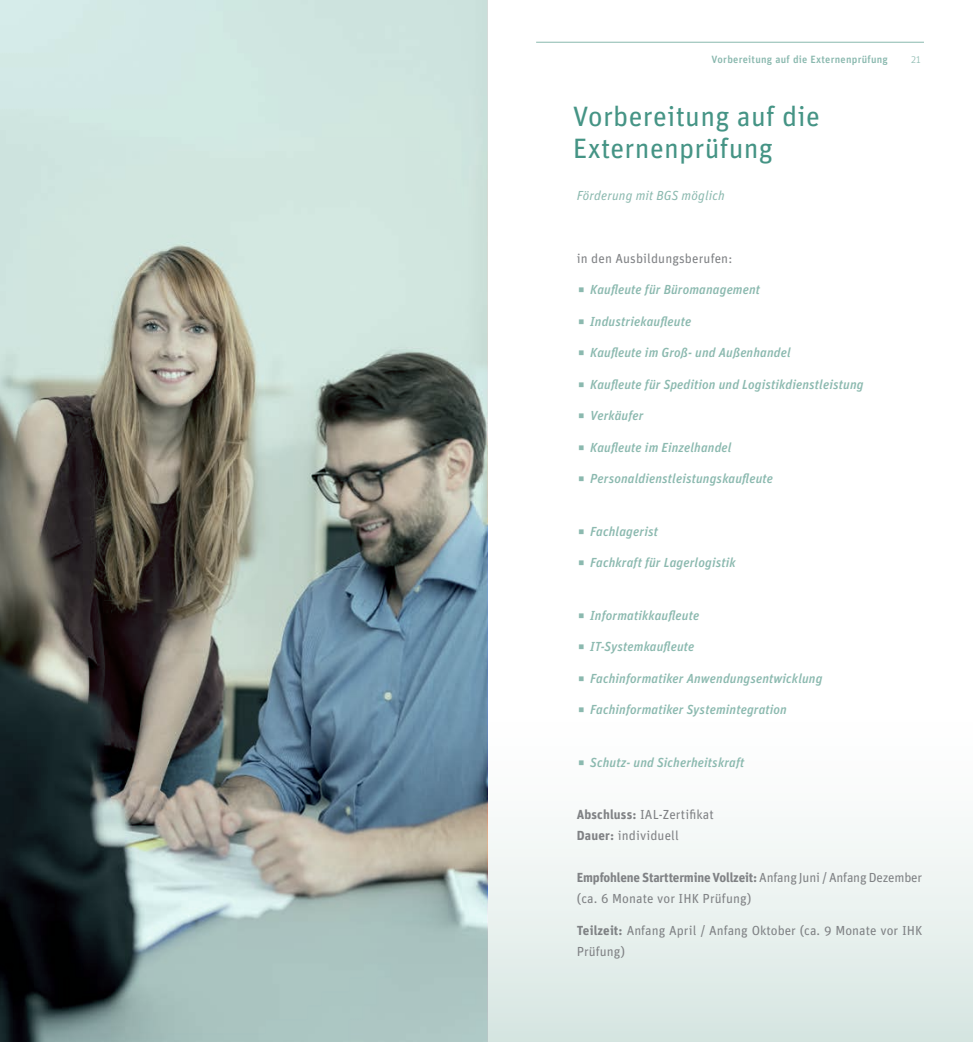
<style>
.page{position:relative;width:973px;height:1042px;background:#fff}
.page>*{position:absolute;margin:0;border:0;box-sizing:border-box;transform-origin:0 0}
.t1{font:28px/31.5px "Unit OT";letter-spacing:.01em;color:#459485}
.t2{font:italic 500 13.12px "Unit OT";letter-spacing:.01em;color:#8bb9af}
.t3{font:13.12px/21px "Unit OT";letter-spacing:.01em;color:#808285}
.t4{font:italic 13.12px "Unit OT";letter-spacing:.01em;color:#8bb9af}
.t5{font:500 10.5px "Unit OT";letter-spacing:.025em;color:#89b8ae}
.t6{font:300 10.5px "Unit OT";color:#89b8ae}
.s1{font-weight:400;font-style:normal}
.s2{font-weight:700}
</style>
<div class="page">
<svg style="left:487px;top:0;width:485px;height:1042px"></svg>
<hr style="left:536px;top:42px;width:387px;height:1px;background:#89b8ae">
<img style="left:0;top:0;width:486px;height:1042px">
<p class="t5" style="left:711px;top:53px;width:178px">Vorbereitung auf die Externenprüfung</p>
<p class="t6" style="left:910px;top:53px;width:11px">21</p>
<h1 class="t1" style="left:572px;top:101px;width:248px">Vorbereitung auf die<br>Externenprüfung</h1>
<p class="t4" style="left:576px;top:187px;width:149px">Förderung mit BGS möglich</p>
<p class="t3" style="left:576px;top:248px;width:157px">in den Ausbildungsberufen:</p>
<p class="t2" style="left:578px;top:282px;width:183px"><span class="s1">▪</span> Kaufleute für Büromanagement</p>
<p class="t2" style="left:578px;top:313px;width:115px"><span class="s1">▪</span> Industriekaufleute</p>
<p class="t2" style="left:578px;top:345px;width:214px"><span class="s1">▪</span> Kaufleute im Groß- und Außenhandel</p>
<p class="t2" style="left:578px;top:376px;width:287px"><span class="s1">▪</span> Kaufleute für Spedition und Logistikdienstleistung</p>
<p class="t2" style="left:578px;top:408px;width:67px"><span class="s1">▪</span> Verkäufer</p>
<p class="t2" style="left:578px;top:439px;width:155px"><span class="s1">▪</span> Kaufleute im Einzelhandel</p>
<p class="t2" style="left:578px;top:471px;width:196px"><span class="s1">▪</span> Personaldienstleistungskaufleute</p>
<p class="t2" style="left:578px;top:523px;width:81px"><span class="s1">▪</span> Fachlagerist</p>
<p class="t2" style="left:578px;top:555px;width:159px"><span class="s1">▪</span> Fachkraft für Lagerlogistik</p>
<p class="t2" style="left:578px;top:607px;width:123px"><span class="s1">▪</span> Informatikkaufleute</p>
<p class="t2" style="left:578px;top:639px;width:118px"><span class="s1">▪</span> IT-Systemkaufleute</p>
<p class="t2" style="left:578px;top:670px;width:246px"><span class="s1">▪</span> Fachinformatiker Anwendungsentwicklung</p>
<p class="t2" style="left:578px;top:702px;width:210px"><span class="s1">▪</span> Fachinformatiker Systemintegration</p>
<p class="t2" style="left:578px;top:754px;width:168px"><span class="s1">▪</span> Schutz- und Sicherheitskraft</p>
<p class="t3" style="left:576px;top:804px;width:139px"><span class="s2">Abschluss:</span> IAL-Zertifikat<br><span class="s2">Dauer:</span> individuell</p>
<p class="t3" style="left:576px;top:867px;width:347px"><span class="s2">Empfohlene Starttermine Vollzeit:</span> Anfang Juni / Anfang Dezember (ca. 6 Monate vor IHK Prüfung)</p>
<p class="t3" style="left:576px;top:920px;width:347px"><span class="s2">Teilzeit:</span> Anfang April / Anfang Oktober (ca. 9 Monate vor IHK<br>Prüfung)</p>
</div>
